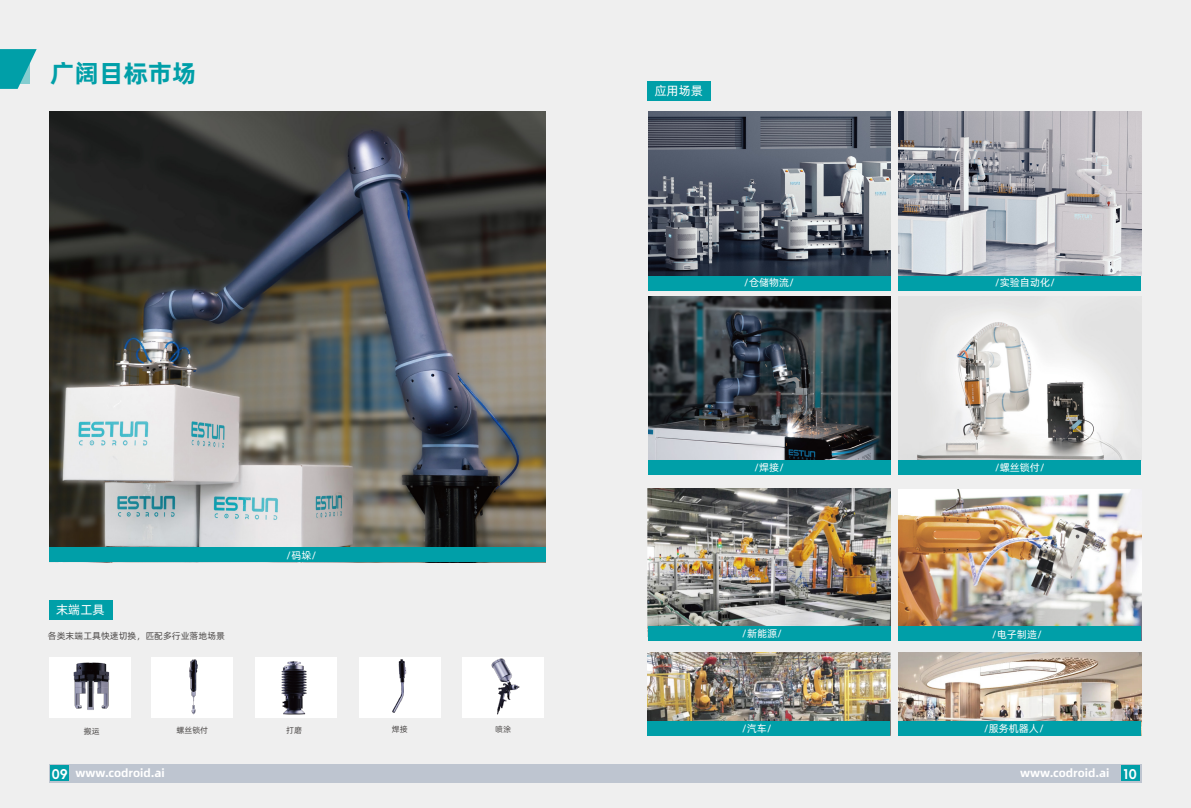
<style>
.page{position:relative;width:1191px;height:808px;background:#efefef}
.page>*{position:absolute;margin:0;border:0;box-sizing:border-box;transform-origin:0 0}
.t1{font:700 24.8px "Alibaba Pu Hui Ti";color:#009fa8}
.t2{font:100 13.3px "Alimama Fang Yuan Ti VF";color:#fff}
.t3{font:12.4px "Alibaba Pu Hui Ti";color:#fff}
.t4{font:11.5px "Alibaba Pu Hui Ti B";color:#fff}
.t5{font:10.2px "Alibaba Pu Hui Ti";color:#fff}
.t6{font:9px "Alibaba Pu Hui Ti";color:#4c4948}
.t7{font:8px "Alibaba Pu Hui Ti";color:#4c4948}
</style>
<div class="page">
<img style="left:898px;top:489px;width:243px;height:137px">
<svg style="left:0;top:49px;width:37px;height:40px"></svg>
<div style="left:49px;top:764px;width:1092px;height:18px;background:#bec5d0"></div>
<div style="left:51px;top:765px;width:18px;height:16px;background:#009fa8"></div>
<div style="left:1121px;top:765px;width:18px;height:16px;background:#009fa8"></div>
<div style="left:49px;top:600px;width:63px;height:20px;background:#009fa8"></div>
<div style="left:648px;top:81px;width:63px;height:20px;background:#009fa8"></div>
<img style="left:648px;top:296px;width:242px;height:164px">
<img style="left:898px;top:296px;width:243px;height:164px">
<div style="left:648px;top:276px;width:242px;height:14px;background:#009fa8"></div>
<div style="left:898px;top:460px;width:243px;height:15px;background:#009fa8"></div>
<div style="left:898px;top:626px;width:243px;height:15px;background:#009fa8"></div>
<div style="left:898px;top:276px;width:243px;height:14px;background:#009fa8"></div>
<div style="left:648px;top:460px;width:242px;height:15px;background:#009fa8"></div>
<div style="left:49px;top:658px;width:82px;height:60px;background:#fff"></div>
<img style="left:73px;top:662px;width:37px;height:48px">
<div style="left:152px;top:657px;width:81px;height:60px;background:#fff"></div>
<img style="left:189px;top:659px;width:9px;height:56px">
<div style="left:255px;top:657px;width:82px;height:60px;background:#fff"></div>
<img style="left:281px;top:661px;width:26px;height:54px">
<div style="left:359px;top:657px;width:81px;height:60px;background:#fff"></div>
<img style="left:392px;top:659px;width:15px;height:54px">
<div style="left:462px;top:657px;width:82px;height:60px;background:#fff"></div>
<img style="left:491px;top:658px;width:29px;height:57px">
<img style="left:648px;top:488px;width:242px;height:138px">
<div style="left:648px;top:626px;width:242px;height:15px;background:#009fa8"></div>
<img style="left:49px;top:112px;width:496px;height:435px">
<div style="left:49px;top:547px;width:496px;height:15px;background:#009fa8"></div>
<img style="left:898px;top:112px;width:243px;height:164px">
<img style="left:648px;top:112px;width:242px;height:164px">
<img style="left:898px;top:653px;width:243px;height:68px">
<div style="left:898px;top:721px;width:243px;height:15px;background:#009fa8"></div>
<img style="left:647px;top:653px;width:243px;height:68px">
<div style="left:647px;top:721px;width:243px;height:15px;background:#009fa8"></div>
<h1 class="t1" style="left:50px;top:53px;width:148px">广阔目标市场</h1>
<p class="t3" style="left:56px;top:601px;width:50px">末端工具</p>
<p class="t5" style="left:286px;top:547px;width:32px">/码垛/</p>
<p class="t3" style="left:654px;top:82px;width:50px">应用场景</p>
<p class="t5" style="left:744px;top:275px;width:52px">/仓储物流/</p>
<p class="t5" style="left:994px;top:275px;width:62px">/实验自动化/</p>
<p class="t5" style="left:754px;top:460px;width:32px">/焊接/</p>
<p class="t5" style="left:995px;top:460px;width:52px">/螺丝锁付/</p>
<p class="t5" style="left:742px;top:626px;width:42px">/新能源/</p>
<p class="t6" style="left:48px;top:629px;width:179px">各类末端工具快速切换，匹配多行业落地场景</p>
<p class="t5" style="left:991px;top:626px;width:52px">/电子制造/</p>
<p class="t7" style="left:84px;top:725px;width:17px">搬运</p>
<p class="t7" style="left:176px;top:724px;width:33px">螺丝锁付</p>
<p class="t7" style="left:286px;top:724px;width:17px">打磨</p>
<p class="t7" style="left:392px;top:723px;width:17px">焊接</p>
<p class="t7" style="left:495px;top:723px;width:17px">喷涂</p>
<p class="t5" style="left:741px;top:720px;width:32px">/汽车/</p>
<p class="t5" style="left:983px;top:720px;width:62px">/服务机器人/</p>
<p class="t4" style="left:76px;top:764px;width:91px">www.codroid.ai</p>
<p class="t4" style="left:1020px;top:764px;width:91px">www.codroid.ai</p>
<h2 class="t2" style="left:52px;top:767px;width:17px">09</h2>
<h2 class="t2" style="left:1123px;top:767px;width:15px">10</h2>
</div>
